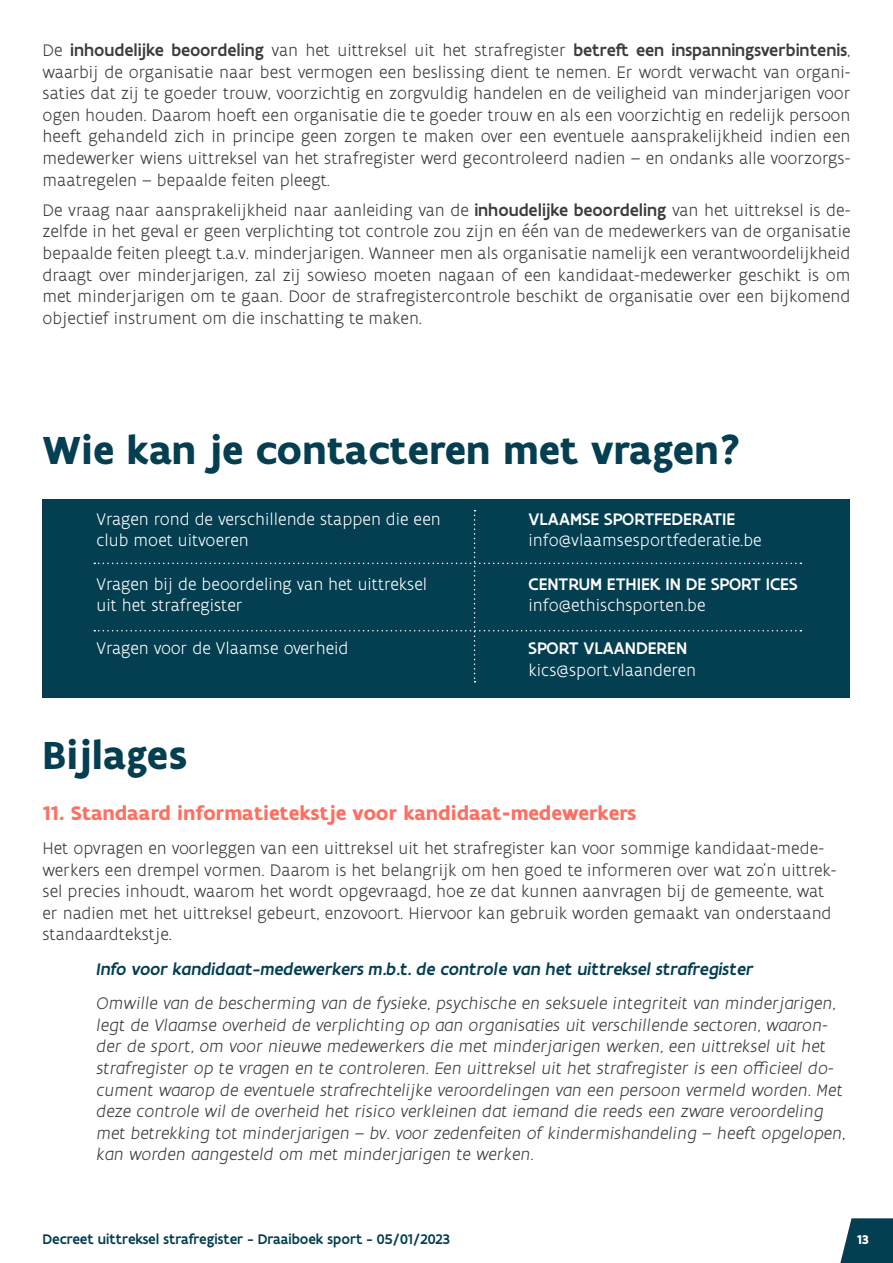
<style>
.page{position:relative;width:893px;height:1263px;background:#fff}
.page>*{position:absolute;margin:0;border:0;box-sizing:border-box;transform-origin:0 0}
.t1{font:700 42px "Flanders Art Sans";color:#033e51}
.t2{font:700 21px "Flanders Art Sans";color:#ff6f61}
.t3{font:300 18px/21.6px "Flanders Art Sans";color:#3c3c3b;text-align:justify}
.t4{font:italic 300 18px/21.6px "Flanders Art Sans";color:#3c3c3b}
.t5{font:300 18px "Flanders Art Sans";color:#fff}
.t6{font:italic 500 18px "Flanders Art Sans";color:#033e51}
.t7{font:500 18px "Flanders Art Sans";color:#fff}
.t8{font:500 15px "Flanders Art Sans";color:#033e51}
.t9{font:700 13.5px "Flanders Art Sans";color:#fff}
.s1{font-weight:500}
</style>
<div class="page">
<svg style="left:840px;top:1218px;width:53px;height:45px"></svg>
<div style="left:43px;top:500px;width:807px;height:198px;background:#033e51"></div>
<svg style="left:94px;top:510px;width:707px;height:172px"></svg>
<p class="t3" style="left:43px;top:39px;width:809px">De <span class="s1">inhoudelijke beoordeling</span> van het uittreksel uit het strafregister <span class="s1">betreft een inspanningsverbintenis</span>, waarbij de organisatie naar best vermogen een beslissing dient te nemen. Er wordt verwacht van organi&shy;saties dat zij te goeder trouw, voorzichtig en zorgvuldig handelen en de veiligheid van minderjarigen voor ogen houden. Daarom hoeft een organisatie die te goeder trouw en als een voorzichtig en redelijk persoon heeft gehandeld zich in principe geen zorgen te maken over een eventuele aansprakelijkheid indien een medewerker wiens uittreksel van het strafregister werd gecontroleerd nadien – en ondanks alle voorzorgs&shy;maatregelen – bepaalde feiten pleegt.</p>
<p class="t3" style="left:43px;top:199px;width:809px">De vraag naar aansprakelijkheid naar aanleiding van de <span class="s1">inhoudelijke beoordeling</span> van het uittreksel is de&shy;zelfde in het geval er geen verplichting tot controle zou zijn en één van de medewerkers van de organisatie bepaalde feiten pleegt t.a.v. minderjarigen. Wanneer men als organisatie namelijk een verantwoordelijkheid draagt over minderjarigen, zal zij sowieso moeten nagaan of een kandidaat-medewerker geschikt is om met minderjarigen om te gaan. Door de strafregistercontrole beschikt de organisatie over een bijkomend objectief instrument om die inschatting te maken.</p>
<h1 class="t1" style="left:43px;top:424px;width:700px">Wie kan je contacteren met vragen?</h1>
<p class="t5" style="left:97px;top:508px;width:346px">Vragen rond de verschillende stappen die een</p>
<p class="t7" style="left:529px;top:508px;width:208px">VLAAMSE SPORTFEDERATIE</p>
<p class="t5" style="left:97px;top:530px;width:154px">club moet uitvoeren</p>
<p class="t5" style="left:529px;top:530px;width:235px">info@vlaamsesportfederatie.be</p>
<p class="t5" style="left:97px;top:573px;width:332px">Vragen bij de beoordeling van het uittreksel</p>
<p class="t7" style="left:529px;top:572px;width:270px">CENTRUM ETHIEK IN DE SPORT ICES</p>
<p class="t5" style="left:97px;top:595px;width:148px">uit het strafregister</p>
<p class="t5" style="left:529px;top:595px;width:179px">info@ethischsporten.be</p>
<p class="t5" style="left:97px;top:638px;width:253px">Vragen voor de Vlaamse overheid</p>
<p class="t7" style="left:529px;top:637px;width:160px">SPORT VLAANDEREN</p>
<p class="t5" style="left:529px;top:659px;width:169px">kics@sport.vlaanderen</p>
<h1 class="t1" style="left:43px;top:729px;width:146px">Bijlages</h1>
<p class="t2" style="left:43px;top:799px;width:595px">11. Standaard informatietekstje voor kandidaat-medewerkers</p>
<p class="t3" style="left:43px;top:837px;width:796px;text-align:left">Het opvragen en voorleggen van een uittreksel uit het strafregister kan voor sommige kandidaat-mede&shy;werkers een drempel vormen. Daarom is het belangrijk om hen goed te informeren over wat zo’n uittrek&shy;sel precies inhoudt, waarom het wordt opgevraagd, hoe ze dat kunnen aanvragen bij de gemeente, wat er nadien met het uittreksel gebeurt, enzovoort. Hiervoor kan gebruik worden gemaakt van onderstaand standaardtekstje.</p>
<p class="t6" style="left:97px;top:958px;width:658px">Info voor kandidaat-medewerkers m.b.t. de controle van het uittreksel strafregister</p>
<p class="t4" style="left:97px;top:992px;width:750px">Omwille van de bescherming van de fysieke, psychische en seksuele integriteit van minderjarigen, legt de Vlaamse overheid de verplichting op aan organisaties uit verschillende sectoren, waaron&shy;der de sport, om voor nieuwe medewerkers die met minderjarigen werken, een uittreksel uit het strafregister op te vragen en te controleren. Een uittreksel uit het strafregister is een officieel do&shy;cument waarop de eventuele strafrechtelijke veroordelingen van een persoon vermeld worden. Met deze controle wil de overheid het risico verkleinen dat iemand die reeds een zware veroordeling met betrekking tot minderjarigen – bv. voor zedenfeiten of kindermishandeling – heeft opgelopen, kan worden aangesteld om met minderjarigen te werken.</p>
<p class="t8" style="left:43px;top:1230px;width:409px">Decreet uittreksel strafregister - Draaiboek sport - 05/01/2023</p>
<p class="t9" style="left:857px;top:1231px;width:14px">13</p>
</div>
